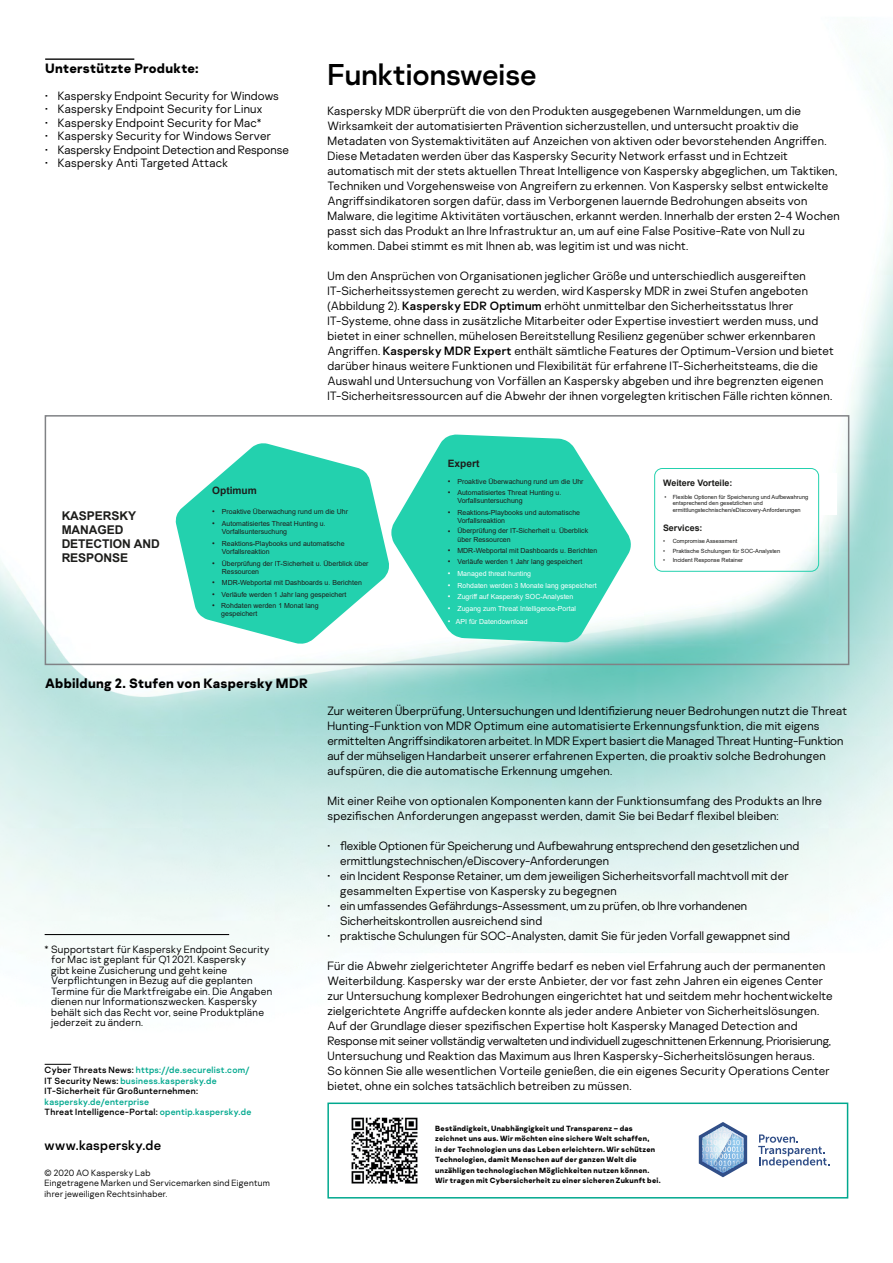
<style>
.page{position:relative;width:893px;height:1263px;background:#fff}
.page>*{position:absolute;margin:0;border:0;box-sizing:border-box;transform-origin:0 0}
.t1{font:30px "Kaspersky Sans";color:#000}
.t2{font:700 13.5px "Kaspersky Sans";letter-spacing:.015em;color:#000}
.t3{font:13.5px "Kaspersky Sans";letter-spacing:.02em;color:#000}
.t4{font:300 12px/15px "Kaspersky Sans";letter-spacing:.02em;color:#000}
.t5{font:300 12px/15px "Kaspersky Sans";color:#000}
.t6{font:700 12px/14.2px "Arial";color:#1d1d1b}
.t7{font:300 10.5px/10.5px "Kaspersky Sans";letter-spacing:.025em;color:#000}
.t8{font:700 10.2px "Arial";color:#1d1d1b}
.t9{font:9px/10.5px "Kaspersky Sans";letter-spacing:.03em;color:#000}
.t10{font:300 9px/10.5px "Kaspersky Sans";letter-spacing:.03em;color:#000}
.t11{font:9px/10.5px "Kaspersky Sans";letter-spacing:.03em;color:#00a88e}
.t12{font:700 8.85px "Arial";color:#1d1d1b}
.t13{font:700 7.5px/10.5px "Kaspersky Sans";letter-spacing:.03em;color:#000}
.t14{font:7.05px/8.4px "Arial";color:#1d1d1b}
.t15{font:7.05px "Arial";color:#fff}
.t16{font:5.7px/6.9px "Arial";color:#1d1d1b}
.s1{font-weight:400}
.s2{font-size:7.65px}
.s3{color:#00a88e}
.s4{color:#000}
</style>
<div class="page">
<img style="left:0;top:58px;width:893px;height:1141px">
<svg style="left:45px;top:1064px;width:26px;height:1px"></svg>
<div style="left:327px;top:1102px;width:521px;height:96px;border:2px solid #00a88e"></div>
<img style="left:348px;top:1114px;width:72px;height:72px">
<svg style="left:699px;top:1122px;width:48px;height:55px"></svg>
<svg style="left:758px;top:1134px;width:71px;height:34px"></svg>
<svg style="left:175px;top:443px;width:214px;height:201px"></svg>
<svg style="left:391px;top:434px;width:240px;height:208px;fill:#23d1ae"></svg>
<div style="left:657px;top:474px;width:179px;height:41px;background:#fff"></div>
<div style="left:654px;top:468px;width:165px;height:104px;border:1px solid #23d1ae;border-radius:8px"></div>
<div style="left:45px;top:415px;width:804px;height:250px;border:2px solid #808285"></div>
<hr style="left:45px;top:58px;width:89px;height:2px;background:#000">
<hr style="left:45px;top:934px;width:184px;height:1px;background:#000">
<p class="t2" style="left:45px;top:59px;width:155px">Unterstützte Produkte:</p>
<p class="t4" style="left:45px;top:88px;width:235px">• Kaspersky Endpoint Security for Windows</p>
<p class="t4" style="left:45px;top:101px;width:219px">• Kaspersky Endpoint Security for Linux</p>
<p class="t4" style="left:45px;top:115px;width:218px">• Kaspersky Endpoint Security for Mac*</p>
<p class="t4" style="left:45px;top:128px;width:227px">• Kaspersky Security for Windows Server</p>
<p class="t5" style="left:45px;top:142px;width:245px">• Kaspersky Endpoint Detection and Response</p>
<p class="t4" style="left:45px;top:155px;width:184px">• Kaspersky Anti Targeted Attack</p>
<h1 class="t1" style="left:327px;top:56px;width:211px">Funktionsweise</h1>
<p class="t4" style="left:327px;top:103px;width:514px">Kaspersky MDR überprüft die von den Produkten ausgegebenen Warnmeldungen, um die Wirksamkeit der automatisierten Prävention sicherzustellen, und untersucht proaktiv die Metadaten von Systemaktivitäten auf Anzeichen von aktiven oder bevorstehenden Angriffen.<br>Diese Metadaten werden über das Kaspersky Security Network erfasst und in Echtzeit automatisch mit der stets aktuellen Threat Intelligence von Kaspersky abgeglichen, um Taktiken, Techniken und Vorgehensweise von Angreifern zu erkennen. Von Kaspersky selbst entwickelte Angriffsindikatoren sorgen dafür, dass im Verborgenen lauernde Bedrohungen abseits von Malware, die legitime Aktivitäten vortäuschen, erkannt werden. Innerhalb der ersten 2-4 Wochen passt sich das Produkt an Ihre Infrastruktur an, um auf eine False Positive-Rate von Null zu kommen. Dabei stimmt es mit Ihnen ab, was legitim ist und was nicht.</p>
<p class="t4" style="left:327px;top:268px;width:508px">Um den Ansprüchen von Organisationen jeglicher Größe und unterschiedlich ausgereiften IT-Sicherheitssystemen gerecht zu werden, wird Kaspersky MDR in zwei Stufen angeboten (Abbildung 2). <span class="s1">Kaspersky EDR Optimum</span> erhöht unmittelbar den Sicherheitsstatus Ihrer IT-Systeme, ohne dass in zusätzliche Mitarbeiter oder Expertise investiert werden muss, und bietet in einer schnellen, mühelosen Bereitstellung Resilienz gegenüber schwer erkennbaren Angriffen. <span class="s1">Kaspersky MDR Expert</span> enthält sämtliche Features der Optimum-Version und bietet darüber hinaus weitere Funktionen und Flexibilität für erfahrene IT-Sicherheitsteams, die die Auswahl und Untersuchung von Vorfällen an Kaspersky abgeben und ihre begrenzten eigenen IT-Sicherheitsressourcen auf die Abwehr der ihnen vorgelegten kritischen Fälle richten können.</p>
<p class="t6" style="left:61px;top:509px;width:100px">KASPERSKY<br>MANAGED<br>DETECTION AND<br>RESPONSE</p>
<p class="t8" style="left:212px;top:483px;width:46px">Optimum</p>
<p class="t14" style="left:212px;top:507px;width:137px"><span class="s2">•</span> Proaktive Überwachung rund um die Uhr</p>
<p class="t14" style="left:222px;top:519px;width:105px;text-indent:-10px"><span class="s2">•</span> Automatisiertes Threat Hunting u.<br>Vorfallsuntersuchung</p>
<p class="t14" style="left:222px;top:539px;width:124px;text-indent:-10px"><span class="s2">•</span> Reaktions-Playbooks und automatische<br>Vorfallsreaktion</p>
<p class="t14" style="left:222px;top:559px;width:148px;text-indent:-10px"><span class="s2">•</span> Überprüfung der IT-Sicherheit u. Überblick über<br>Ressourcen</p>
<p class="t14" style="left:212px;top:578px;width:151px"><span class="s2">•</span> MDR-Webportal mit Dashboards u. Berichten</p>
<p class="t14" style="left:212px;top:590px;width:136px"><span class="s2">•</span> Verläufe werden 1 Jahr lang gespeichert</p>
<p class="t14" style="left:221px;top:601px;width:99px;text-indent:-9px"><span class="s2">•</span> Rohdaten werden 1 Monat lang gespeichert</p>
<p class="t2" style="left:45px;top:675px;width:264px">Abbildung 2. Stufen von Kaspersky MDR</p>
<p class="t8" style="left:448px;top:456px;width:33px">Expert</p>
<p class="t14" style="left:448px;top:478px;width:137px"><span class="s2">•</span> Proaktive Überwachung rund um die Uhr</p>
<p class="t14" style="left:457px;top:488px;width:105px;text-indent:-10px"><span class="s2">•</span> Automatisiertes Threat Hunting u.<br>Vorfallsuntersuchung</p>
<p class="t14" style="left:457px;top:508px;width:124px;text-indent:-10px"><span class="s2">•</span> Reaktions-Playbooks und automatische<br>Vorfallsreaktion</p>
<p class="t14" style="left:457px;top:526px;width:132px;text-indent:-10px"><span class="s2">•</span> Überprüfung der IT-Sicherheit u. Überblick über Ressourcen</p>
<p class="t14" style="left:448px;top:546px;width:151px"><span class="s2">•</span> MDR-Webportal mit Dashboards u. Berichten</p>
<p class="t14" style="left:448px;top:558px;width:136px"><span class="s2">•</span> Verläufe werden 1 Jahr lang gespeichert</p>
<p class="t15" style="left:448px;top:568px;width:85px"><span class="s2">•</span> Managed threat hunting</p>
<p class="t15" style="left:448px;top:580px;width:150px"><span class="s2">•</span> Rohdaten werden 3 Monate lang gespeichert</p>
<p class="t15" style="left:448px;top:592px;width:127px"><span class="s2">•</span> Zugriff auf Kaspersky SOC-Analysten</p>
<p class="t15" style="left:448px;top:604px;width:130px"><span class="s2">•</span> Zugang zum Threat Intelligence-Portal</p>
<p class="t15" style="left:448px;top:616px;width:81px"><span class="s2">•</span> API für Datendownload</p>
<p class="t12" style="left:663px;top:476px;width:71px">Weitere Vorteile:</p>
<p class="t16" style="left:673px;top:493px;width:137px;text-indent:-8px">• Flexible Optionen für Speicherung und Aufbewahrung entsprechend den gesetzlichen und ermittlungstechnischen/eDiscovery-Anforderungen</p>
<p class="t12" style="left:663px;top:521px;width:41px">Services:</p>
<p class="t16" style="left:663px;top:538px;width:76px">• Compromise Assessment</p>
<p class="t16" style="left:663px;top:547px;width:119px">• Praktische Schulungen für SOC-Analysten</p>
<p class="t16" style="left:663px;top:557px;width:82px">• Incident Response Retainer</p>
<p class="t7" style="left:51px;top:943px;width:223px;text-indent:-6px">* Supportstart für Kaspersky Endpoint Security for Mac ist geplant für Q1 2021. Kaspersky<br>gibt keine Zusicherung und geht keine Verpflichtungen in Bezug auf die geplanten Termine für die Marktfreigabe ein. Die Angaben dienen nur Informationszwecken. Kaspersky behält sich das Recht vor, seine Produktpläne jederzeit zu ändern.</p>
<p class="t9" style="left:45px;top:1065px;width:207px">Cyber Threats News: <span class="s3">https://de.securelist.com/<br></span>IT Security News: <span class="s3">business.kaspersky.de<br></span>IT-Sicherheit für Großunternehmen:</p>
<p class="t11" style="left:45px;top:1096px;width:208px">kaspersky.de/enterprise<br><span class="s4">Threat Intelligence-Portal:</span> opentip.kaspersky.de</p>
<p class="t3" style="left:45px;top:1137px;width:118px">www.kaspersky.de</p>
<p class="t10" style="left:45px;top:1167px;width:227px">© 2020 AO Kaspersky Lab<br>Eingetragene Marken und Servicemarken sind Eigentum ihrer jeweiligen Rechtsinhaber.</p>
<p class="t4" style="left:327px;top:703px;width:521px">Zur weiteren Überprüfung, Untersuchungen und Identifizierung neuer Bedrohungen nutzt die Threat Hunting-Funktion von MDR Optimum eine automatisierte Erkennungsfunktion, die mit eigens ermittelten Angriffsindikatoren arbeitet. In MDR Expert basiert die Managed Threat Hunting-Funktion auf der mühseligen Handarbeit unserer erfahrenen Experten, die proaktiv solche Bedrohungen aufspüren, die die automatische Erkennung umgehen.</p>
<p class="t4" style="left:327px;top:793px;width:496px">Mit einer Reihe von optionalen Komponenten kann der Funktionsumfang des Produkts an Ihre spezifischen Anforderungen angepasst werden, damit Sie bei Bedarf flexibel bleiben:</p>
<p class="t5" style="left:340px;top:838px;width:461px;text-indent:-13px">• flexible Optionen für Speicherung und Aufbewahrung entsprechend den gesetzlichen und ermittlungstechnischen/eDiscovery-Anforderungen</p>
<p class="t4" style="left:340px;top:868px;width:450px;text-indent:-13px">• ein Incident Response Retainer, um dem jeweiligen Sicherheitsvorfall machtvoll mit der gesammelten Expertise von Kaspersky zu begegnen</p>
<p class="t4" style="left:340px;top:898px;width:409px;text-indent:-13px">• ein umfassendes Gefährdungs-Assessment, um zu prüfen, ob Ihre vorhandenen<br>Sicherheitskontrollen ausreichend sind</p>
<p class="t4" style="left:327px;top:928px;width:464px">• praktische Schulungen für SOC-Analysten, damit Sie für jeden Vorfall gewappnet sind</p>
<p class="t4" style="left:327px;top:958px;width:507px">Für die Abwehr zielgerichteter Angriffe bedarf es neben viel Erfahrung auch der permanenten Weiterbildung. Kaspersky war der erste Anbieter, der vor fast zehn Jahren ein eigenes Center zur Untersuchung komplexer Bedrohungen eingerichtet hat und seitdem mehr hochentwickelte zielgerichtete Angriffe aufdecken konnte als jeder andere Anbieter von Sicherheitslösungen.<br>Auf der Grundlage dieser spezifischen Expertise holt Kaspersky Managed Detection and Response mit seiner vollständig verwalteten und individuell zugeschnittenen Erkennung, Priorisierung, Untersuchung und Reaktion das Maximum aus Ihren Kaspersky-Sicherheitslösungen heraus.<br>So können Sie alle wesentlichen Vorteile genießen, die ein eigenes Security Operations Center bietet, ohne ein solches tatsächlich betreiben zu müssen.</p>
<p class="t13" style="left:435px;top:1123px;width:227px">Beständigkeit, Unabhängigkeit und Transparenz – das zeichnet uns aus. Wir möchten eine sichere Welt schaffen,<br>in der Technologien uns das Leben erleichtern. Wir schützen Technologien, damit Menschen auf der ganzen Welt die unzähligen technologischen Möglichkeiten nutzen können.<br>Wir tragen mit Cybersicherheit zu einer sicheren Zukunft bei.</p>
</div>
